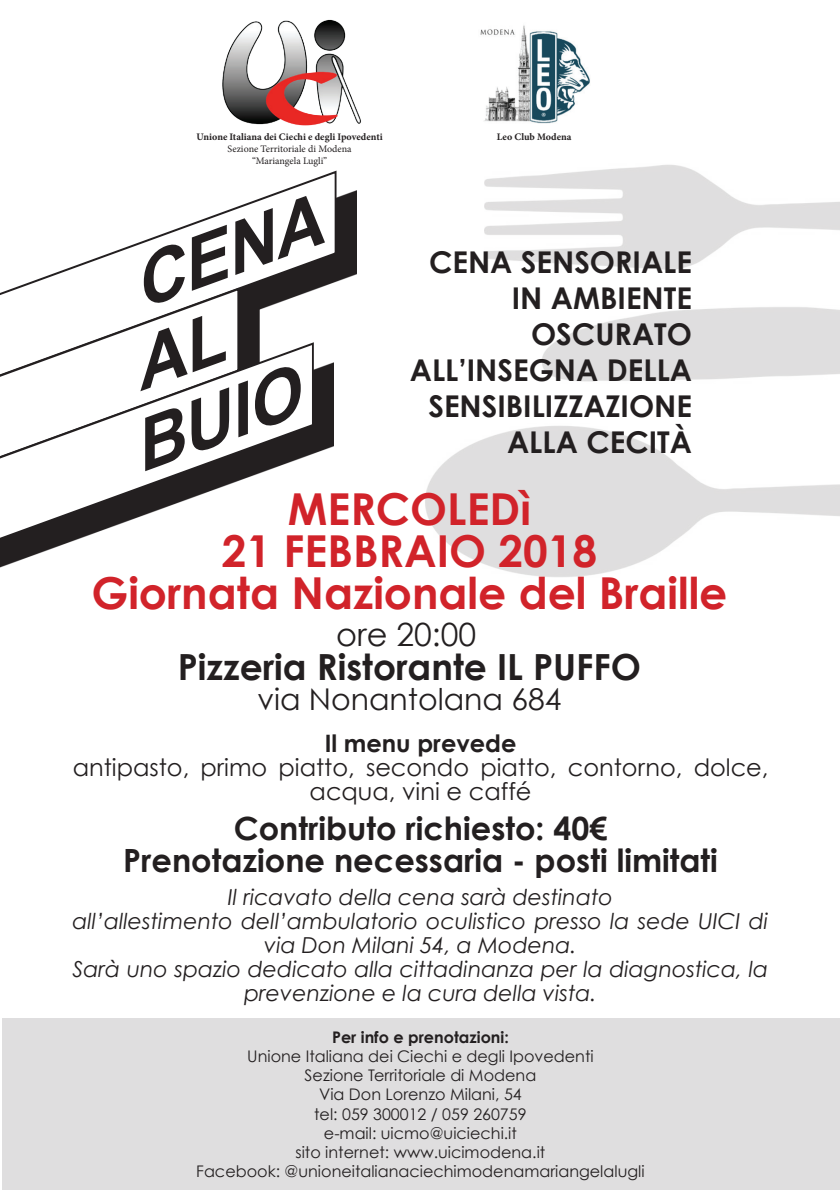
<style>
.page{position:relative;width:840px;height:1191px;background:#fff}
.page>*{position:absolute;margin:0;border:0;box-sizing:border-box;transform-origin:0 0}
.t1{font:italic 700 70px "Arial";color:#231f20}
.t2{font:700 44px/42px "Century Gothic";color:#d1232a;text-align:center}
.t3{font:700 36px "Century Gothic";color:#231f20}
.t4{font:700 32px/32px "Century Gothic";color:#231f20;text-align:center}
.t5{font:32px "Century Gothic";color:#231f20}
.t6{font:700 30px/36px "Century Gothic";color:#231f20;text-align:right}
.t7{font:30px "Century Gothic";color:#231f20}
.t8{font:24px/24px "Century Gothic";color:#231f20;text-align:center}
.t9{font:700 24px "Century Gothic";color:#231f20}
.t10{font:italic 22px/24px "Century Gothic";color:#231f20;text-align:center}
.t11{font:16px/19.2px "Century Gothic";color:#231f20;text-align:center}
.t12{font:700 16px "Century Gothic";color:#231f20}
.t13{font:700 10px "Minion Pro";color:#231f20}
.t14{font:10px/12px "Minion Pro";color:#231f20;text-align:center}
</style>
<div class="page">
<svg style="left:337px;top:190px;width:19px;height:92px;background:#363233"></svg>
<svg style="left:19px;top:170px;width:318px;height:171px"></svg>
<svg style="left:0;top:362px;width:334px;height:206px"></svg>
<svg style="left:0;top:341px;width:314px;height:208px"></svg>
<img style="left:480px;top:25px;width:110px;height:99px">
<img style="left:222px;top:19px;width:139px;height:107px">
<div style="left:2px;top:1018px;width:837px;height:172px;background:#dfdedf"></div>
<svg style="left:0;top:289px;width:238px;height:168px"></svg>
<p class="t13" style="left:196px;top:130px;width:187px">Unione Italiana dei Ciechi e degli Ipovedenti</p>
<p class="t14" style="left:227px;top:143px;width:125px">Sezione Territoriale di Modena “Mariangela Lugli”</p>
<h1 class="t1" style="left:116px;top:242px;width:198px;rotate:-20deg">CENA</h1>
<h1 class="t1" style="left:116px;top:406px;width:175px;rotate:-20deg">BUIO</h1>
<p class="t13" style="left:496px;top:130px;width:76px">Leo Club Modena</p>
<h3 class="t6" style="left:409px;top:244px;width:284px">CENA SENSORIALE<br>IN AMBIENTE<br>OSCURATO<br>ALL’INSEGNA DELLA<br>SENSIBILIZZAZIONE<br>ALLA CECITÀ</h3>
<h2 class="t2" style="left:288px;top:487px;width:244px">MERCOLEDì</h2>
<h2 class="t2" style="left:91px;top:529px;width:637px">21 FEBBRAIO 2018<br>Giornata Nazionale del Braille</h2>
<h3 class="t5" style="left:336px;top:614px;width:141px">ore 20:00</h3>
<h3 class="t3" style="left:177px;top:644px;width:464px">Pizzeria Ristorante IL PUFFO</h3>
<h3 class="t7" style="left:257px;top:681px;width:305px">via Nonantolana 684</h3>
<h3 class="t9" style="left:324px;top:728px;width:193px">Il menu prevede</h3>
<h3 class="t8" style="left:73px;top:755px;width:697px">antipasto, primo piatto, secondo piatto, contorno, dolce, acqua, vini e caffé</h3>
<h3 class="t4" style="left:123px;top:812px;width:595px">Contributo richiesto: 40€<br>Prenotazione necessaria - posti limitati</h3>
<p class="t10" style="left:72px;top:884px;width:697px">Il ricavato della cena sarà destinato<br>all’allestimento dell’ambulatorio oculistico presso la sede UICI di via Don Milani 54, a Modena.<br>Sarà uno spazio dedicato alla cittadinanza per la diagnostica, la prevenzione e la cura della vista.</p>
<p class="t12" style="left:332px;top:1027px;width:178px">Per info e prenotazioni:</p>
<p class="t11" style="left:196px;top:1046px;width:449px">Unione Italiana dei Ciechi e degli Ipovedenti<br>Sezione Territoriale di Modena<br>Via Don Lorenzo Milani, 54<br>tel: 059 300012 / 059 260759<br>e-mail: uicmo@uiciechi.it<br>sito internet: www.uicimodena.it<br>Facebook: @unioneitalianaciechimodenamariangelalugli</p>
</div>
